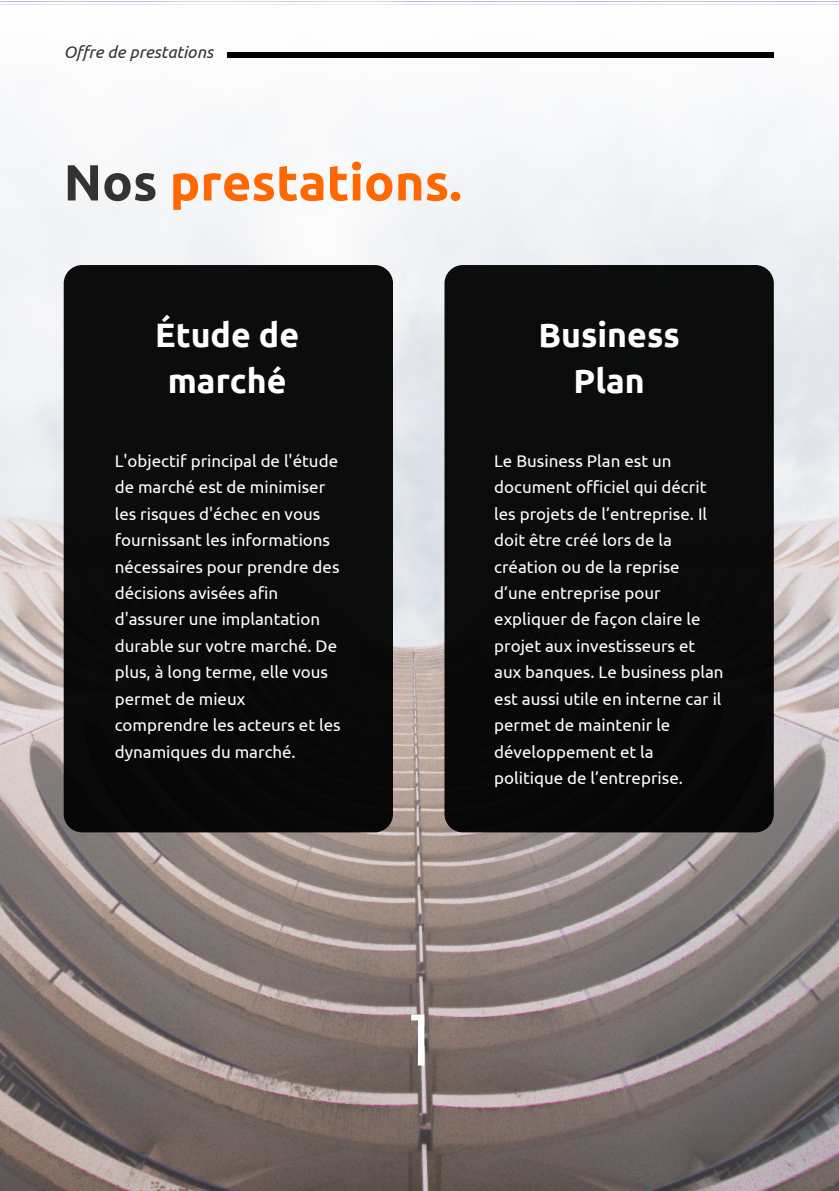
<style>
.page{position:relative;width:839px;height:1191px;background:#fff}
.page>*{position:absolute;margin:0;border:0;box-sizing:border-box;transform-origin:0 0}
.t1{font:70.4px "Poppins";color:#fff}
.t2{font:700 50.8px "Ubuntu";color:#ff6800}
.t3{font:700 33.8px/46.6px "Ubuntu";color:#fff;text-align:center}
.t4{font:17px/26.4px "Ubuntu";color:#fff}
.t5{font:italic 17px "Ubuntu";color:#333}
.s1{color:#333}
</style>
<div class="page">
<img style="left:1px;top:4px;width:837px;height:1187px">
<div style="left:64px;top:265px;width:329px;height:567px;background:#0b0b0b;border-radius:18px"></div>
<div style="left:444px;top:265px;width:329px;height:567px;background:#0b0b0b;border-radius:18px"></div>
<div style="left:227px;top:53px;width:546px;height:5px;background:#000"></div>
<p class="t5" style="left:64px;top:42px;width:151px">Offre de prestations</p>
<p class="t2" style="left:64px;top:153px;width:399px"><span class="s1">Nos</span> prestations.</p>
<p class="t3" style="left:155px;top:311px;width:145px">Étude de marché</p>
<p class="t4" style="left:115px;top:447px;width:227px">L'objectif principal de l'étude de marché est de minimiser les risques d'échec en vous fournissant les informations nécessaires pour prendre des décisions avisées afin d'assurer une implantation durable sur votre marché. De plus, à long terme, elle vous permet de mieux comprendre les acteurs et les dynamiques du marché.</p>
<p class="t3" style="left:538px;top:311px;width:143px">Business<br>Plan</p>
<p class="t4" style="left:494px;top:447px;width:214px">Le Business Plan est un document officiel qui décrit les projets de l’entreprise. Il doit être créé lors de la</p>
<p class="t4" style="left:494px;top:553px;width:208px">création ou de la reprise d’une entreprise pour expliquer de façon claire le projet aux investisseurs et</p>
<p class="t4" style="left:494px;top:659px;width:231px">aux banques. Le business plan est aussi utile en interne car il permet de maintenir le développement et la politique de l’entreprise.</p>
<p class="t1" style="left:408px;top:992px;width:24px">1</p>
</div>
